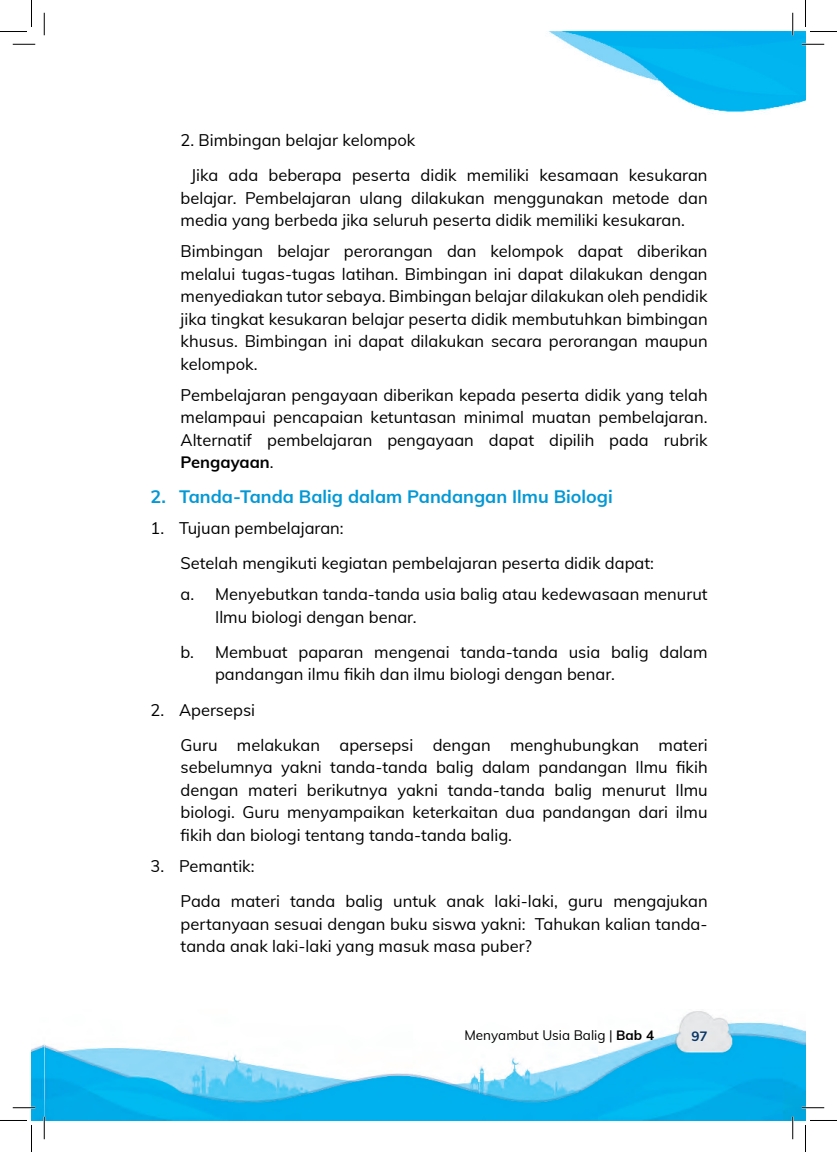
<style>
.page{position:relative;width:837px;height:1152px;background:#fff}
.page>*{position:absolute;margin:0;border:0;box-sizing:border-box;transform-origin:0 0}
.t1{font:700 18px "Mulish";color:#0498d5}
.t2{font:16.5px/22.5px "Mulish";color:#000}
.t3{font:13.5px "Mulish";color:#000}
.t4{font:700 13.5px "Mulish";color:#073568}
.s1{font-weight:700}
</style>
<div class="page">
<img style="left:549px;top:32px;width:256px;height:82px">
<img style="left:32px;top:1011px;width:773px;height:109px">
<hr style="left:802px;top:43px;width:22px;height:2px;background:#fff">
<hr style="left:13px;top:1106px;width:22px;height:2px;background:#fff">
<hr style="left:802px;top:1106px;width:22px;height:2px;background:#fff">
<hr style="left:43px;top:1116px;width:2px;height:23px;background:#fff">
<hr style="left:792px;top:13px;width:2px;height:22px;background:#fff">
<hr style="left:792px;top:1116px;width:2px;height:23px;background:#fff">
<svg style="left:13px;top:44px;width:22px;height:1px"></svg>
<svg style="left:802px;top:44px;width:22px;height:1px"></svg>
<svg style="left:13px;top:1107px;width:22px;height:1px"></svg>
<svg style="left:802px;top:1107px;width:22px;height:1px"></svg>
<svg style="left:44px;top:13px;width:1px;height:22px"></svg>
<svg style="left:44px;top:1116px;width:1px;height:23px"></svg>
<svg style="left:792px;top:13px;width:1px;height:22px"></svg>
<svg style="left:792px;top:1116px;width:1px;height:23px"></svg>
<svg style="left:0;top:0;width:32px;height:32px"></svg>
<svg style="left:0;top:1120px;width:32px;height:32px"></svg>
<svg style="left:805px;top:0;width:32px;height:32px"></svg>
<svg style="left:805px;top:1120px;width:32px;height:32px"></svg>
<p class="t2" style="left:191px;top:122px;width:518px;line-height:35.2px;text-indent:-10px">2. Bimbingan belajar kelompok<br>Jika ada beberapa peserta didik memiliki kesamaan kesukaran</p>
<p class="t2" style="left:181px;top:186px;width:529px">belajar. Pembelajaran ulang dilakukan menggunakan metode dan media yang berbeda jika seluruh peserta didik memiliki kesukaran.</p>
<p class="t2" style="left:181px;top:239px;width:529px;text-align:justify">Bimbingan belajar perorangan dan kelompok dapat diberikan melalui tugas-tugas latihan. Bimbingan ini dapat dilakukan dengan menyediakan tutor sebaya. Bimbingan belajar dilakukan oleh pendidik jika tingkat kesukaran belajar peserta didik membutuhkan bimbingan khusus. Bimbingan ini dapat dilakukan secara perorangan maupun kelompok.</p>
<p class="t2" style="left:181px;top:383px;width:529px;text-align:justify">Pembelajaran pengayaan diberikan kepada peserta didik yang telah melampaui pencapaian ketuntasan minimal muatan pembelajaran.<br>Alternatif pembelajaran pengayaan dapat dipilih pada rubrik <span class="s1">Pengayaan</span>.</p>
<p class="t1" style="left:151px;top:483px;width:464px">2. Tanda-Tanda Balig dalam Pandangan Ilmu Biologi</p>
<p class="t2" style="left:181px;top:509px;width:475px;line-height:35.2px;text-indent:-30px">1. Tujuan pembelajaran:<br>Setelah mengikuti kegiatan pembelajaran peserta didik dapat:</p>
<p class="t2" style="left:215px;top:582px;width:494px;text-indent:-35px">a. Menyebutkan tanda-tanda usia balig atau kedewasaan menurut<br>Ilmu biologi dengan benar.</p>
<p class="t2" style="left:215px;top:640px;width:494px;text-indent:-35px">b. Membuat paparan mengenai tanda-tanda usia balig dalam pandangan ilmu fikih dan ilmu biologi dengan benar.</p>
<p class="t2" style="left:181px;top:691px;width:528px;line-height:35.2px;text-indent:-30px">2. Apersepsi<br>Guru melakukan apersepsi dengan menghubungkan materi</p>
<p class="t2" style="left:181px;top:755px;width:529px;text-align:justify">sebelumnya yakni tanda-tanda balig dalam pandangan Ilmu fikih dengan materi berikutnya yakni tanda-tanda balig menurut Ilmu biologi. Guru menyampaikan keterkaitan dua pandangan dari ilmu fikih dan biologi tentang tanda-tanda balig.</p>
<p class="t2" style="left:181px;top:847px;width:529px;line-height:35.2px;text-indent:-30px">3. Pemantik:<br>Pada materi tanda balig untuk anak laki-laki, guru mengajukan</p>
<p class="t2" style="left:181px;top:911px;width:528px">pertanyaan sesuai dengan buku siswa yakni: Tahukan kalian tanda&shy;tanda anak laki-laki yang masuk masa puber?</p>
<p class="t3" style="left:464px;top:1025px;width:191px">Menyambut Usia Balig | <span class="s1">Bab 4</span></p>
<p class="t4" style="left:691px;top:1026px;width:18px">97</p>
</div>
